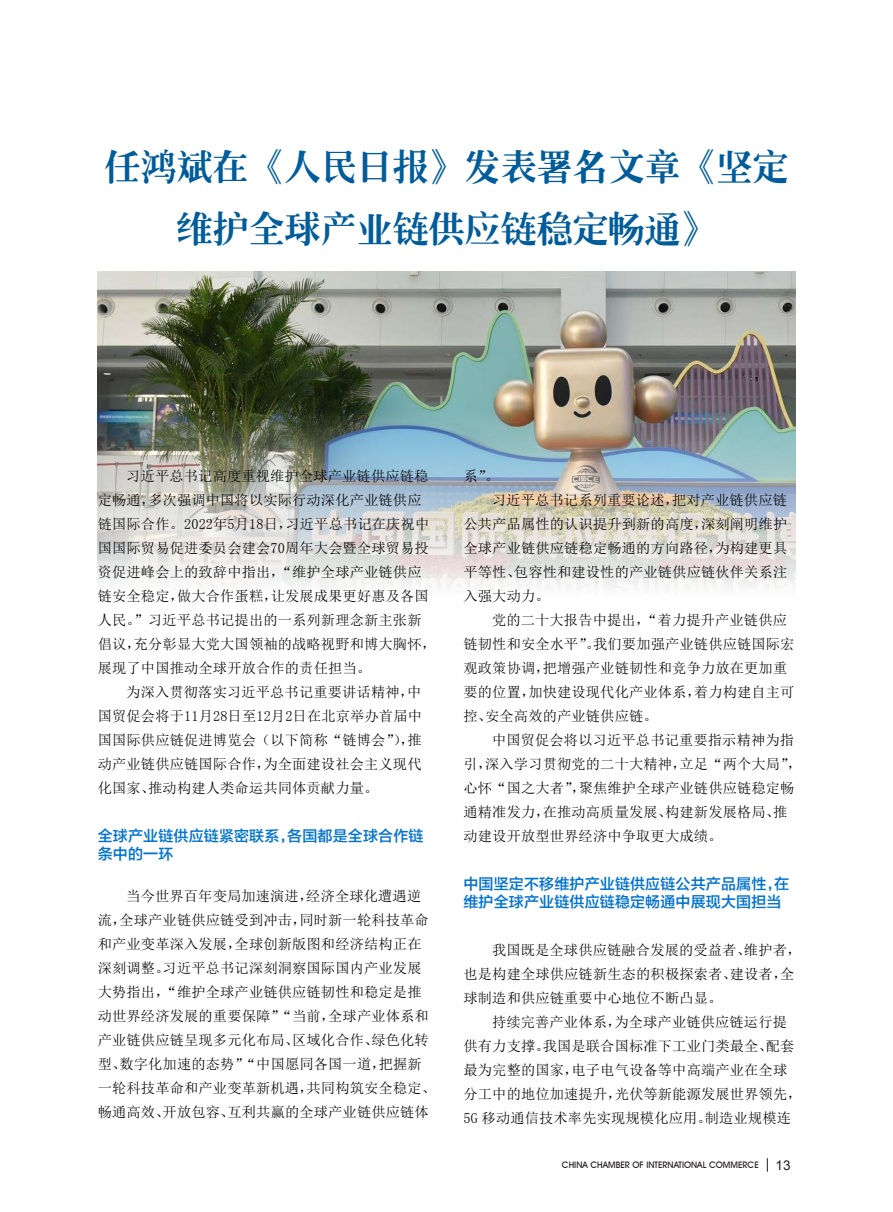
<style>
.page{position:relative;width:893px;height:1212px;background:#fff}
.page>*{position:absolute;margin:0;border:0;box-sizing:border-box;transform-origin:0 0}
.段落样式1{font:36px/61.9px "CT Lao Song SJ";color:#005c9a;text-align:center}
.正文{font:15px/18px "FZLTZHK GBK1 0";letter-spacing:.01em;color:#0072d0}
.正文-2{font:14.25px/24px "Sim Sun";letter-spacing:.01em;color:#000}
.t1{font:500 9px "Avant Garde IT Cby BT";color:#231f20}
.s1{font-family:"Arial";font-weight:400;font-size:13.5px}
</style>
<div class="page">
<svg style="left:767px;top:1158px;width:1px;height:14px"></svg>
<img style="left:98px;top:271px;width:697px;height:318px">
<p class="段落样式1" style="left:104px;top:137px;width:686px">任鸿斌在《人民日报》发表署名文章《坚定维护全球产业链供应链稳定畅通》</p>
<p class="正文-2" style="left:98px;top:464px;width:340px;text-indent:28px">习近平总书记高度重视维护全球产业链供应链稳定畅通，多次强调中国将以实际行动深化产业链供应链国际合作。2022年5月18日，习近平总书记在庆祝中国国际贸易促进委员会建会70周年大会暨全球贸易投资促进峰会上的致辞中指出，“维护全球产业链供应链安全稳定，做大合作蛋糕，让发展成果更好惠及各国人民。”习近平总书记提出的一系列新理念新主张新倡议，充分彰显大党大国领袖的战略视野和博大胸怀，展现了中国推动全球开放合作的责任担当。</p>
<p class="正文-2" style="left:98px;top:680px;width:326px;text-align:justify;text-indent:28px">为深入贯彻落实习近平总书记重要讲话精神，中国贸促会将于11月28日至12月2日在北京举办首届中国国际供应链促进博览会（以下简称“链博会”），推动产业链供应链国际合作，为全面建设社会主义现代化国家、推动构建人类命运共同体贡献力量。</p>
<p class="正文" style="left:98px;top:827px;width:327px">全球产业链供应链紧密联系，各国都是全球合作链条中的一环</p>
<p class="正文-2" style="left:98px;top:884px;width:340px;text-indent:28px">当今世界百年变局加速演进，经济全球化遭遇逆流，全球产业链供应链受到冲击，同时新一轮科技革命和产业变革深入发展，全球创新版图和经济结构正在深刻调整。习近平总书记深刻洞察国际国内产业发展大势指出，“维护全球产业链供应链韧性和稳定是推动世界经济发展的重要保障”“当前，全球产业体系和产业链供应链呈现多元化布局、区域化合作、绿色化转型、数字化加速的态势”“中国愿同各国一道，把握新一轮科技革命和产业变革新机遇，共同构筑安全稳定、畅通高效、开放包容、互利共赢的全球产业链供应链体</p>
<p class="正文-2" style="left:463px;top:464px;width:37px">系 ”。</p>
<p class="正文-2" style="left:463px;top:488px;width:325px;text-align:justify;text-indent:28px">习近平总书记系列重要论述，把对产业链供应链公共产品属性的认识提升到新的高度，深刻阐明维护全球产业链供应链稳定畅通的方向路径，为构建更具平等性、包容性和建设性的产业链供应链伙伴关系注入强大动力。</p>
<p class="正文-2" style="left:463px;top:608px;width:333px;text-indent:28px">党的二十大报告中提出，“着力提升产业链供应链韧性和安全水平”。我们要加强产业链供应链国际宏观政策协调，把增强产业链韧性和竞争力放在更加重要的位置，加快建设现代化产业体系，着力构建自主可控、安全高效的产业链供应链。</p>
<p class="正文-2" style="left:463px;top:728px;width:340px;text-indent:28px">中国贸促会将以习近平总书记重要指示精神为指引，深入学习贯彻党的二十大精神，立足“两个大局”，心怀“国之大者”，聚焦维护全球产业链供应链稳定畅通精准发力，在推动高质量发展、构建新发展格局、推动建设开放型世界经济中争取更大成绩。</p>
<p class="正文" style="left:463px;top:875px;width:327px">中国坚定不移维护产业链供应链公共产品属性，在维护全球产业链供应链稳定畅通中展现大国担当</p>
<p class="正文-2" style="left:463px;top:938px;width:339px;text-indent:28px">我国既是全球供应链融合发展的受益者、维护者，也是构建全球供应链新生态的积极探索者、建设者，全球制造和供应链重要中心地位不断凸显。</p>
<p class="正文-2" style="left:463px;top:1010px;width:340px;text-indent:28px">持续完善产业体系，为全球产业链供应链运行提供有力支撑。我国是联合国标准下工业门类最全、配套最为完整的国家，电子电气设备等中高端产业在全球分工中的地位加速提升，光伏等新能源发展世界领先，<br>5G 移动通信技术率先实现规模化应用。制造业规模连</p>
<p class="t1" style="left:562px;top:1159px;width:230px">CHINA CHAMBER OF INTERNATIONAL COMMERCE <span class="s1">13</span></p>
</div>
